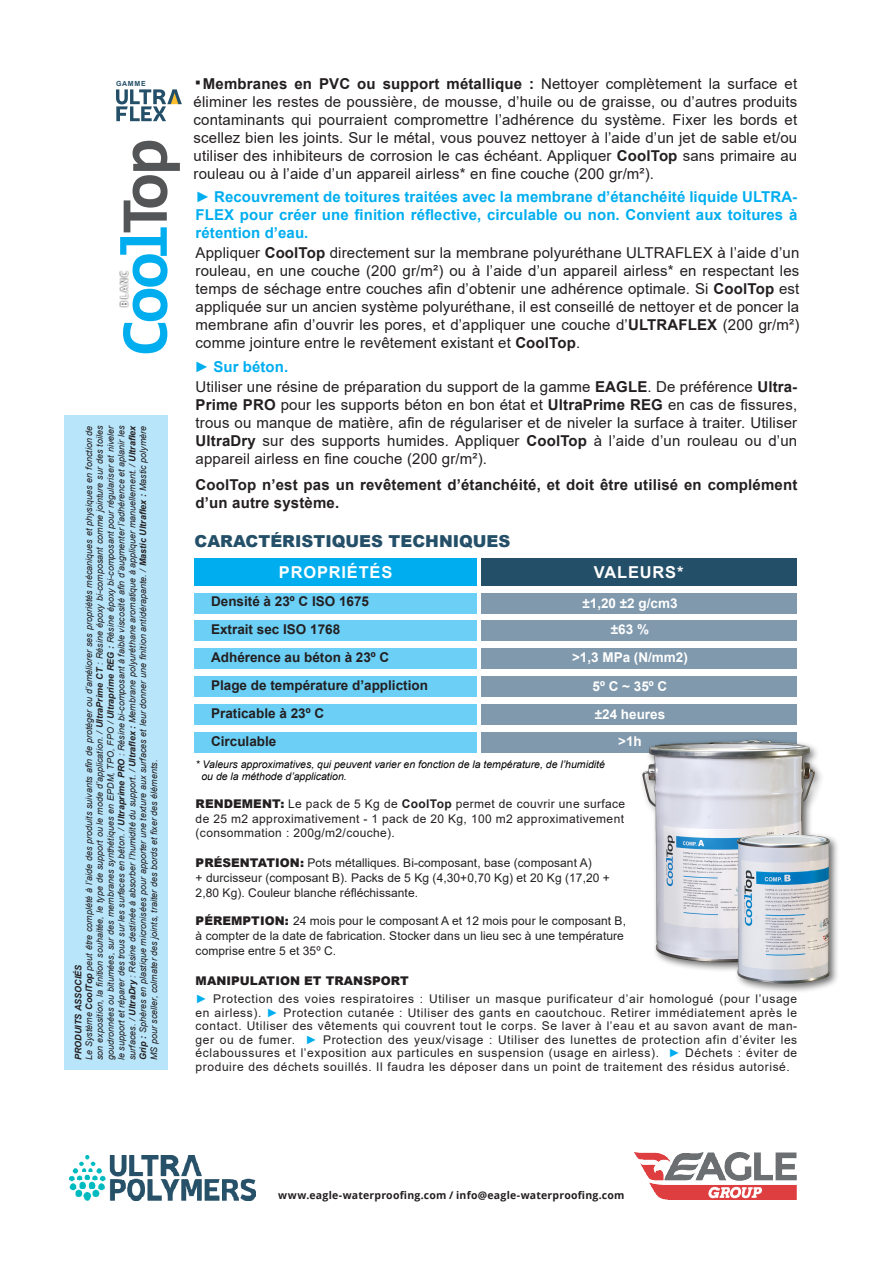
<style>
.page{position:relative;width:893px;height:1263px;background:#fff}
.page>*{position:absolute;margin:0;border:0;box-sizing:border-box;transform-origin:0 0}
.t1{font:700 67.65px "Consolas";letter-spacing:-.1em;color:#00aeef}
.t2{font:900 16.5px "Arial";color:#244f68}
.t3{font:700 16.5px "Arial";letter-spacing:.05em;color:#fff}
.t4{font:15px/18px "Arial";letter-spacing:.01em;color:#231f20;text-align:justify}
.t5{font:700 15px/18px "Arial";letter-spacing:.005em;color:#00aeef;text-align:justify}
.t6{font:700 15px/18px "Arial";letter-spacing:.01em;color:#231f20}
.t7{font:700 13.5px "Arial";color:#231f20}
.t8{font:700 13.5px "Arial";color:#fff}
.t9{font:12px/13.5px "Arial";letter-spacing:.005em;color:#231f20;text-align:justify}
.t10{font:12px "Arial";letter-spacing:.03em;color:#231f20}
.t11{font:900 12px "Arial";letter-spacing:.005em;color:#231f20}
.t12{font:700 10.95px "Consolas";letter-spacing:.13em;color:#fff}
.t13{font:italic 10.5px "Arial";color:#000}
._420_DATA-Ultra_body{font:700 10.5px "Open Sans";letter-spacing:.02em;color:#231f20}
.t14{font:italic 9px/10.8px "Arial";color:#231f20;text-align:justify}
.t15{font:italic 700 9px "Arial";letter-spacing:-.005em;color:#231f20}
.t16{font:700 7.05px "Arial";letter-spacing:.1em;color:#244f68}
.s1{color:#545557}
.s2{font-weight:700}
.s3{font-weight:700;font-size:27px}
.s4{font-weight:900}
.s5{color:#00aeef}
</style>
<div class="page">
<svg style="left:116px;top:89px;width:66px;height:32px"></svg>
<img style="left:70px;top:1155px;width:186px;height:45px">
<img style="left:635px;top:1153px;width:161px;height:46px">
<div style="left:195px;top:558px;width:282px;height:28px;background:#00aeef"></div>
<div style="left:195px;top:593px;width:282px;height:21px;background:#6bcff6"></div>
<div style="left:195px;top:620px;width:282px;height:21px;background:#6bcff6"></div>
<div style="left:195px;top:648px;width:282px;height:21px;background:#6bcff6"></div>
<div style="left:195px;top:676px;width:282px;height:21px;background:#6bcff6"></div>
<div style="left:195px;top:704px;width:282px;height:21px;background:#6bcff6"></div>
<div style="left:195px;top:732px;width:282px;height:20px;background:#6bcff6"></div>
<div style="left:481px;top:558px;width:315px;height:28px;background:#244f68"></div>
<div style="left:481px;top:593px;width:315px;height:21px;background:#8099ad"></div>
<div style="left:481px;top:620px;width:315px;height:21px;background:#8099ad"></div>
<div style="left:481px;top:648px;width:315px;height:21px;background:#8099ad"></div>
<div style="left:481px;top:676px;width:315px;height:21px;background:#8099ad"></div>
<div style="left:481px;top:704px;width:315px;height:21px;background:#8099ad"></div>
<div style="left:481px;top:732px;width:315px;height:20px;background:#8099ad"></div>
<div style="left:64px;top:415px;width:104px;height:655px;background:#b9e5fa"></div>
<div style="left:119px;top:270px;width:11px;height:38px;background:#231f20;opacity:.97"></div>
<img style="left:624px;top:732px;width:214px;height:260px">
<p class="t16" style="left:116px;top:78px;width:31px">GAMME</p>
<p class="t1" style="left:101px;top:356px;width:219px;rotate:-90deg">Cool<span class="s1">Top</span></p>
<p class="t12" style="left:117px;top:307px;width:37px;rotate:-90deg">BLANC</p>
<p class="t14" style="left:84px;top:1060px;width:637px;rotate:-90deg">Le Système <span class="s2">CoolTop</span> peut être complété à l’aide des produits suivants afin de protéger ou d’améliorer ses propriétés mécaniques et physiques en fonction de son exposition, la finition souhaitée, le type de support ou le mode d’application. / <span class="s2">UltraPrime CT</span> : Résine époxy bi-composant comme jointure sur des toiles goudronnées ou bitumées, sur des membranes synthétiques en EPDM, TPO, FPO / <span class="s2">Ultraprime REG :</span> Résine époxy bi-composant pour régulariser et niveler le support et réparer des trous sur les surfaces en béton. / <span class="s2">Ultraprime PRO</span> : Résine bi-composant à faible viscosité afin d’augmenter l’adhérence et aplanir les surfaces. / <span class="s2">UltraDry</span> : Résine destinée à absorber l’humidité du support. / <span class="s2">Ultraflex :</span> Membrane polyuréthane aromatique à appliquer manuellement. / <span class="s2">Ultraflex Grip :</span> Sphères en plastique micronisées pour apporter une texture aux surfaces et leur donner une finition antidérapante. / <span class="s2">Mastic Ultraflex :</span> Mastic polymère MS pour sceller, colmater des joints, traiter des bords et fixer des éléments.</p>
<p class="t15" style="left:72px;top:1060px;width:97px;rotate:-90deg">PRODUITS ASSOCIÉS</p>
<p class="t4" style="left:194px;top:74px;width:605px"><span class="s3">·</span><span class="s2">Membranes en PVC ou support métallique :</span> Nettoyer complètement la surface et éliminer les restes de poussière, de mousse, d’huile ou de graisse, ou d’autres produits contaminants qui pourraient compromettre l’adhérence du système. Fixer les bords et scellez bien les joints. Sur le métal, vous pouvez nettoyer à l’aide d’un jet de sable et/ou utiliser des inhibiteurs de corrosion le cas échéant. Appliquer <span class="s2">CoolTop</span> sans primaire au rouleau ou à l’aide d’un appareil airless* en fine couche (200 gr/m²).</p>
<p class="t5" style="left:196px;top:188px;width:603px"><span class="s4">►</span> Recouvrement de toitures traitées avec la membrane d’étanchéité liquide ULTRA-FLEX pour créer une finition réflective, circulable ou non. Convient aux toitures à rétention d’eau.</p>
<p class="t4" style="left:196px;top:244px;width:605px">Appliquer <span class="s2">CoolTop</span> directement sur la membrane polyuréthane ULTRAFLEX à l’aide d’un rouleau, en une couche (200 gr/m²) ou à l’aide d’un appareil airless* en respectant les temps de séchage entre couches afin d’obtenir une adhérence optimale. Si <span class="s2">CoolTop</span> est appliquée sur un ancien système polyuréthane, il est conseillé de nettoyer et de poncer la membrane afin d’ouvrir les pores, et d’appliquer une couche d’<span class="s2">ULTRAFLEX</span> (200 gr/m²) comme jointure entre le revêtement existant et <span class="s2">CoolTop</span>.</p>
<p class="t5" style="left:195px;top:358px;width:95px"><span class="s4">►</span> Sur béton.</p>
<p class="t4" style="left:196px;top:378px;width:603px">Utiliser une résine de préparation du support de la gamme <span class="s2">EAGLE</span>. De préférence <span class="s2">Ultra-Prime PRO</span> pour les supports béton en bon état et <span class="s2">UltraPrime REG</span> en cas de fissures, trous ou manque de matière, afin de régulariser et de niveler la surface à traiter. Utiliser <span class="s2">UltraDry</span> sur des supports humides. Appliquer <span class="s2">CoolTop</span> à l’aide d’un rouleau ou d’un appareil airless en fine couche (200 gr/m²).</p>
<p class="t6" style="left:196px;top:476px;width:603px">CoolTop n’est pas un revêtement d’étanchéité, et doit être utilisé en complément d’un autre système.</p>
<p class="t2" style="left:195px;top:529px;width:317px">CARACTÉRISTIQUES TECHNIQUES</p>
<p class="t3" style="left:279px;top:560px;width:115px">PROPRIÉTÉS</p>
<p class="t7" style="left:211px;top:591px;width:160px">Densité à 23º C ISO 1675</p>
<p class="t7" style="left:211px;top:619px;width:131px">Extrait sec ISO 1768</p>
<p class="t7" style="left:211px;top:647px;width:180px">Adhérence au béton à 23º C</p>
<p class="t7" style="left:211px;top:675px;width:218px">Plage de température d’appliction</p>
<p class="t7" style="left:211px;top:703px;width:114px">Praticable à 23º C</p>
<p class="t7" style="left:211px;top:731px;width:67px">Circulable</p>
<p class="t3" style="left:594px;top:560px;width:91px">VALEURS*</p>
<p class="t8" style="left:582px;top:594px;width:97px">±1,20 ±2 g/cm3</p>
<p class="t8" style="left:611px;top:620px;width:40px">±63 %</p>
<p class="t8" style="left:572px;top:648px;width:117px">&gt;1,3 MPa (N/mm2)</p>
<p class="t8" style="left:593px;top:677px;width:76px">5º C ~ 35º C</p>
<p class="t8" style="left:595px;top:705px;width:72px">±24 heures</p>
<p class="t8" style="left:618px;top:732px;width:25px">&gt;1h</p>
<p class="t13" style="left:196px;top:757px;width:411px">* Valeurs approximatives, qui peuvent varier en fonction de la température, de l’humidité</p>
<p class="t13" style="left:201px;top:769px;width:147px">ou de la méthode d’application.</p>
<p class="t10" style="left:196px;top:796px;width:431px"><span class="s4">RENDEMENT:</span> Le pack de 5 Kg de <span class="s2">CoolTop</span> permet de couvrir une surface</p>
<p class="t10" style="left:196px;top:811px;width:430px">de 25 m2 approximativement - 1 pack de 20 Kg, 100 m2 approximativement</p>
<p class="t10" style="left:196px;top:824px;width:201px">(consommation : 200g/m2/couche).</p>
<p class="t9" style="left:196px;top:856px;width:398px"><span class="s4">PRÉSENTATION:</span> Pots métalliques. Bi-composant, base (composant A)</p>
<p class="t9" style="left:196px;top:871px;width:416px">+ durcisseur (composant B). Packs de 5 Kg (4,30+0,70 Kg) et 20 Kg (17,20 +</p>
<p class="t9" style="left:196px;top:886px;width:224px">2,80 Kg). Couleur blanche réfléchissante.</p>
<p class="t9" style="left:196px;top:914px;width:432px"><span class="s4">PÉREMPTION:</span> 24 mois pour le composant A et 12 mois pour le composant B,</p>
<p class="t9" style="left:196px;top:929px;width:430px">à compter de la date de fabrication. Stocker dans un lieu sec à une température</p>
<p class="t9" style="left:196px;top:944px;width:142px">comprise entre 5 et 35º C.</p>
<p class="t11" style="left:196px;top:972px;width:215px">MANIPULATION ET TRANSPORT</p>
<p class="t9" style="left:196px;top:992px;width:603px"><span class="s5">►</span> Protection des voies respiratoires : Utiliser un masque purificateur d’air homologué (pour l’usage en airless). <span class="s5">►</span> Protection cutanée : Utiliser des gants en caoutchouc. Retirer immédiatement après le contact. Utiliser des vêtements qui couvrent tout le corps. Se laver à l’eau et au savon avant de man&shy;ger ou de fumer. <span class="s5">►</span> Protection des yeux/visage : Utiliser des lunettes de protection afin d’éviter les éclaboussures et l’exposition aux particules en suspension (usage en airless). <span class="s5">►</span> Déchets : éviter de produire des déchets souillés. Il faudra les déposer dans un point de traitement des résidus autorisé.</p>
<p class="_420_DATA-Ultra_body" style="left:278px;top:1187px;width:348px">www.eagle-waterproofing.com / info@eagle-waterproofing.com</p>
</div>
